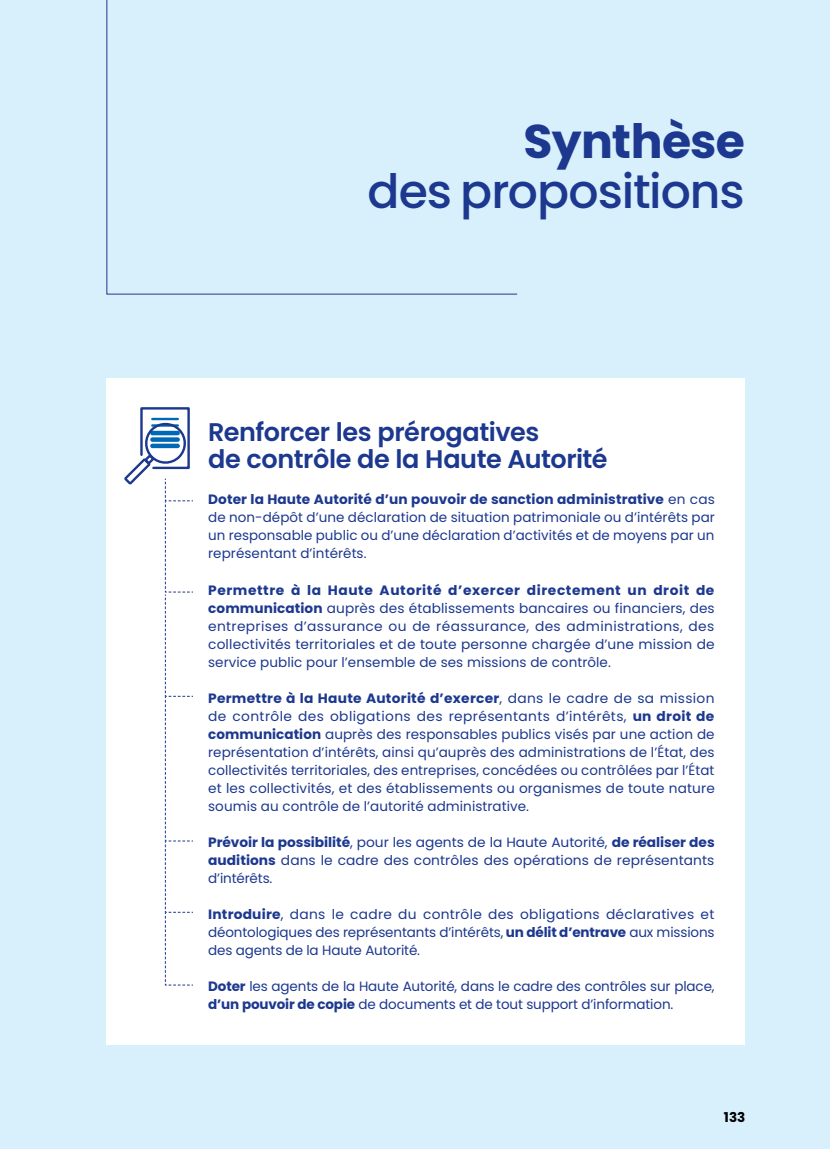
<style>
.page{position:relative;width:830px;height:1149px;background:#fff}
.page>*{position:absolute;margin:0;border:0;box-sizing:border-box;transform-origin:0 0}
.t1{font:47.25px "Poppins HATVP 500";letter-spacing:-.02em;color:#1c388f}
.t2{font:47.25px "Poppins HATVP 700";letter-spacing:-.015em;color:#1c388f}
.t3{font:25.5px/27px "Poppins HATVP 600";letter-spacing:-.015em;color:#1c388f}
.t4{font:13.5px/18px "Poppins HATVP 400";letter-spacing:.005em;color:#1c388f;text-align:justify}
.t5{font:13.5px "Poppins HATVP 700";letter-spacing:.01em;color:#1c388f}
.t6{font:13.5px "Poppins HATVP 700";letter-spacing:.04em;color:#1c388f}
.t7{font:13.5px "Poppins HATVP 700";color:#000}
.s1{font-family:"Poppins HATVP 400"}
.s2{font-family:"Poppins HATVP 700"}
</style>
<div class="page">
<div style="left:0;top:0;width:829px;height:1148px;background:#d8effc"></div>
<div style="left:106px;top:378px;width:638px;height:666px;background:#fff"></div>
<svg style="left:124px;top:407px;width:69px;height:578px"></svg>
<svg style="left:106px;top:0;width:412px;height:295px"></svg>
<h1 class="t2" style="left:523px;top:110px;width:223px">Synthèse</h1>
<h1 class="t1" style="left:367px;top:162px;width:378px">des propositions</h1>
<h2 class="t3" style="left:208px;top:418px;width:401px">Renforcer les prérogatives<br>de contrôle de la Haute Autorité</h2>
<p class="t5" style="left:208px;top:490px;width:508px">Doter la Haute Autorité d’un pouvoir de sanction administrative <span class="s1">en cas</span></p>
<p class="t4" style="left:208px;top:508px;width:508px">de non-dépôt d’une déclaration de situation patrimoniale ou d’intérêts par un responsable public ou d’une déclaration d’activités et de moyens par un représentant d’intérêts.</p>
<p class="t6" style="left:208px;top:580px;width:507px">Permettre à la Haute Autorité d’exercer directement un droit de</p>
<p class="t4" style="left:208px;top:598px;width:508px"><span class="s2">communication</span> auprès des établissements bancaires ou financiers, des entreprises d’assurance ou de réassurance, des administrations, des collectivités territoriales et de toute personne chargée d’une mission de service public pour l’ensemble de ses missions de contrôle.</p>
<p class="t5" style="left:208px;top:688px;width:507px">Permettre à la Haute Autorité d’exercer<span class="s1">, dans le cadre de sa mission</span></p>
<p class="t4" style="left:208px;top:706px;width:508px">de contrôle des obligations des représentants d’intérêts, <span class="s2">un droit de communication</span> auprès des responsables publics visés par une action de représentation d’intérêts, ainsi qu’auprès des administrations de l’État, des collectivités territoriales, des entreprises, concédées ou contrôlées par l’État et les collectivités, et des établissements ou organismes de toute nature soumis au contrôle de l’autorité administrative.</p>
<p class="t5" style="left:208px;top:832px;width:508px">Prévoir la possibilité<span class="s1">, pour les agents de la Haute Autorité,</span> de réaliser des</p>
<p class="t4" style="left:208px;top:850px;width:507px"><span class="s2">auditions</span> dans le cadre des contrôles des opérations de représentants d’intérêts.</p>
<p class="t4" style="left:208px;top:904px;width:508px"><span class="s2">Introduire</span>, dans le cadre du contrôle des obligations déclaratives et déontologiques des représentants d’intérêts, <span class="s2">un délit d’entrave</span> aux missions des agents de la Haute Autorité.</p>
<p class="t4" style="left:208px;top:976px;width:507px"><span class="s2">Doter</span> les agents de la Haute Autorité, dans le cadre des contrôles sur place, <span class="s2">d’un pouvoir de copie</span> de documents et de tout support d’information.</p>
<p class="t7" style="left:723px;top:1107px;width:23px">133</p>
</div>
